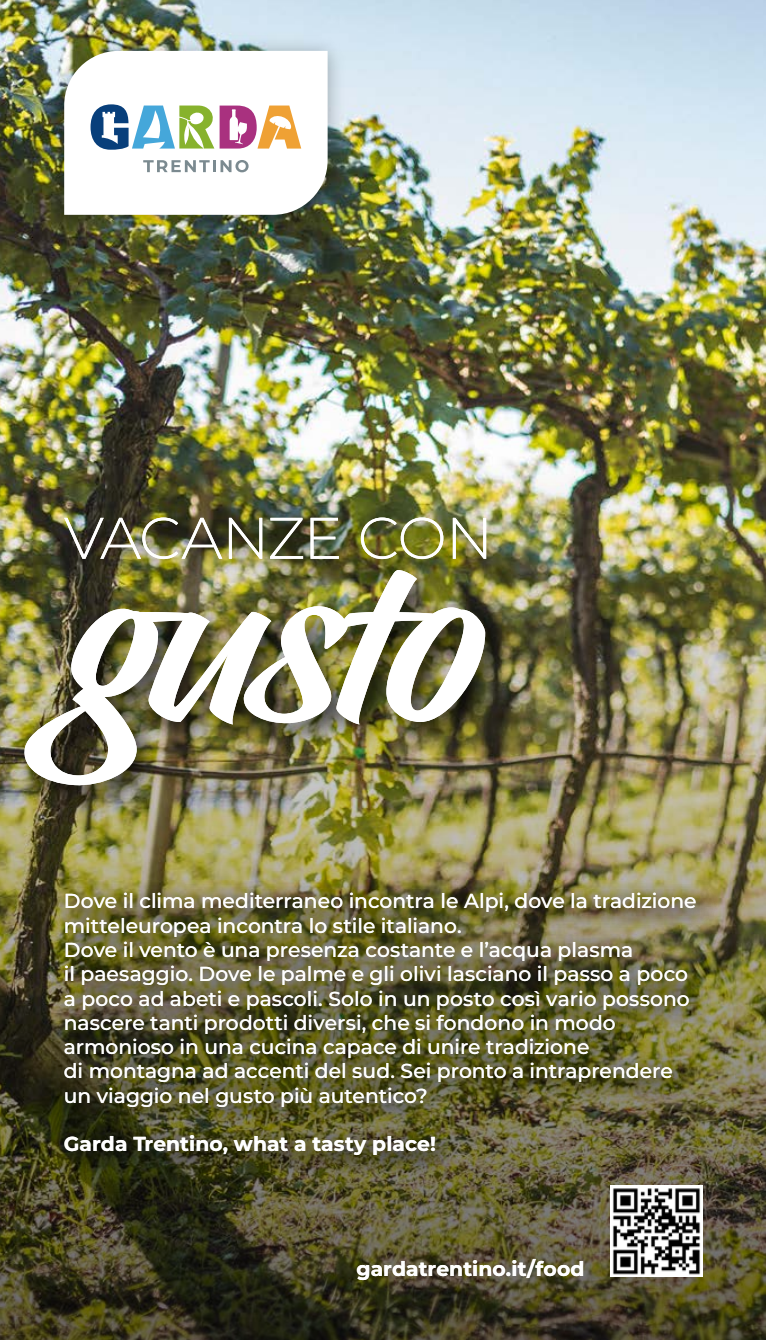
<style>
.page{position:relative;width:766px;height:1340px;background:#fff}
.page>*{position:absolute;margin:0;border:0;box-sizing:border-box;transform-origin:0 0}
.t1{font:228.6px "Hughs";letter-spacing:-.005em;color:#fff}
.t2{font:300 58.5px "Montserrat";letter-spacing:-.03em;color:#fff}
.t3{font:500 20.25px/24.3px "Montserrat";color:#fff}
.t4{font:700 20.25px "Montserrat";letter-spacing:.005em;color:#fff}
</style>
<div class="page">
<img style="left:0;top:0;width:765px;height:1339px">
<img style="left:610px;top:1184px;width:92px;height:92px">
<div style="left:53px;top:506px;width:464px;height:83px;background:#000;opacity:.75"></div>
<div style="left:13px;top:559px;width:502px;height:256px;background:#000;opacity:.75"></div>
<div style="left:49px;top:878px;width:670px;height:300px;background:#000;opacity:.75"></div>
<h2 class="t2" style="left:64px;top:498px;width:431px">VACANZE CON</h2>
<h1 class="t1" style="left:64px;top:507px;width:416px">gusto</h1>
<p class="t3" style="left:64px;top:888px;width:634px">Dove il clima mediterraneo incontra le Alpi, dove la tradizione mitteleuropea incontra lo stile italiano.<br>Dove il vento è una presenza costante e l’acqua plasma<br>il paesaggio. Dove le palme e gli olivi lasciano il passo a poco a poco ad abeti e pascoli. Solo in un posto così vario possono nascere tanti prodotti diversi, che si fondono in modo armonioso in una cucina capace di unire tradizione<br>di montagna ad accenti del sud. Sei pronto a intraprendere un viaggio nel gusto più autentico?</p>
<p class="t4" style="left:64px;top:1129px;width:373px">Garda Trentino, what a tasty place!</p>
<p class="t4" style="left:356px;top:1254px;width:229px">gardatrentino.it/food</p>
</div>
